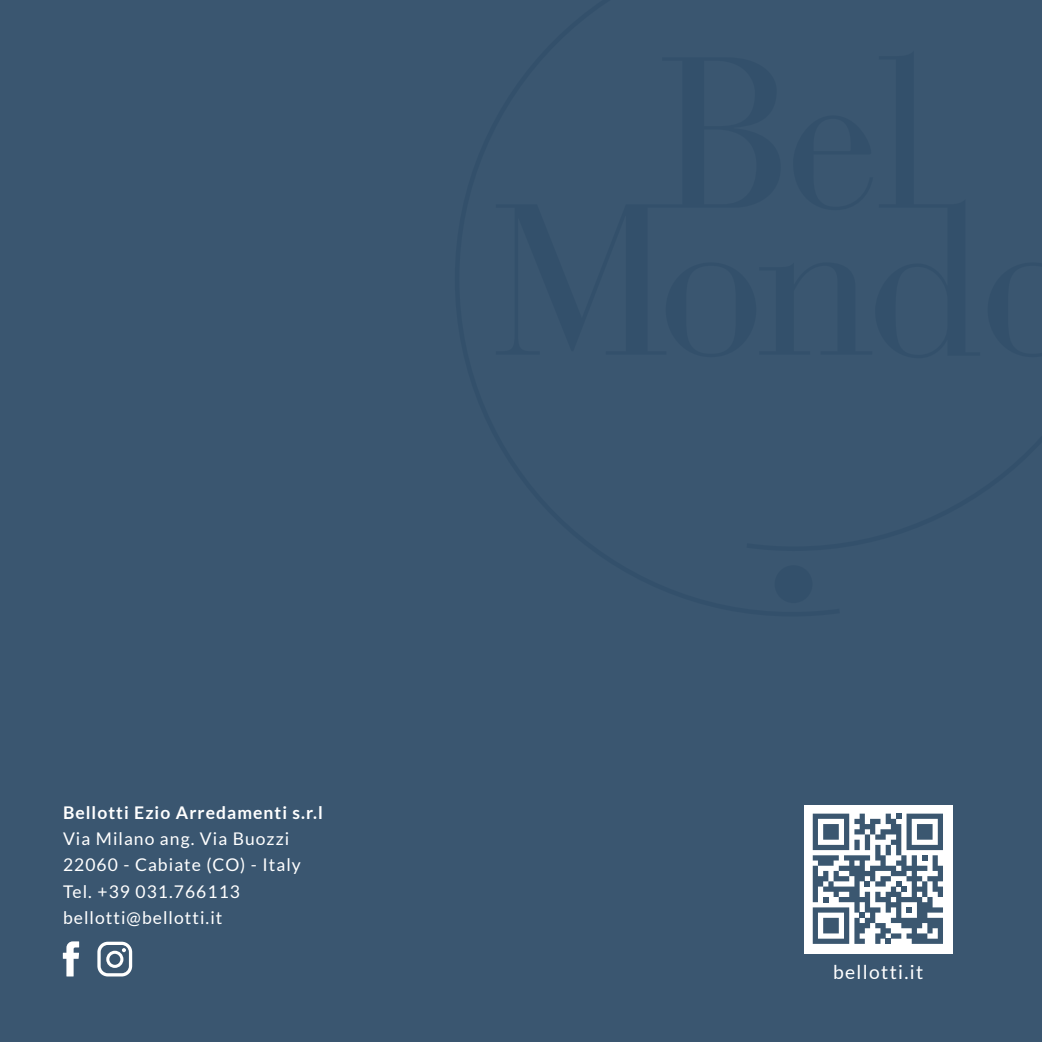
<style>
.page{position:relative;width:1042px;height:1042px;background:#3a5670}
.page>*{position:absolute;margin:0;border:0;box-sizing:border-box;transform-origin:0 0}
.t1{font:19.25px "Lato";letter-spacing:.07em;color:#fff}
.t2{font:17.5px "Lato";letter-spacing:.06em;color:#fff}
.t3{font:700 17.5px "Lato";letter-spacing:.06em;color:#fff}
</style>
<div class="page">
<div style="left:804px;top:804px;width:148px;height:149px;background:#fff"></div>
<svg style="left:813px;top:813px;width:130px;height:131px"></svg>
<div style="left:774px;top:565px;width:38px;height:38px;background:#33506b;border-radius:50%"></div>
<svg style="left:63px;top:941px;width:16px;height:35px"></svg>
<svg style="left:97px;top:941px;width:35px;height:35px"></svg>
<p class="t3" style="left:63px;top:802px;width:261px">Bellotti Ezio Arredamenti s.r.l</p>
<p class="t2" style="left:63px;top:829px;width:228px">Via Milano ang. Via Buozzi</p>
<p class="t2" style="left:63px;top:855px;width:239px">22060 - Cabiate (CO) - Italy</p>
<p class="t2" style="left:63px;top:881px;width:179px">Tel. +39 031.766113</p>
<p class="t2" style="left:63px;top:908px;width:161px">bellotti@bellotti.it</p>
<p class="t1" style="left:833px;top:961px;width:92px">bellotti.it</p>
</div>
